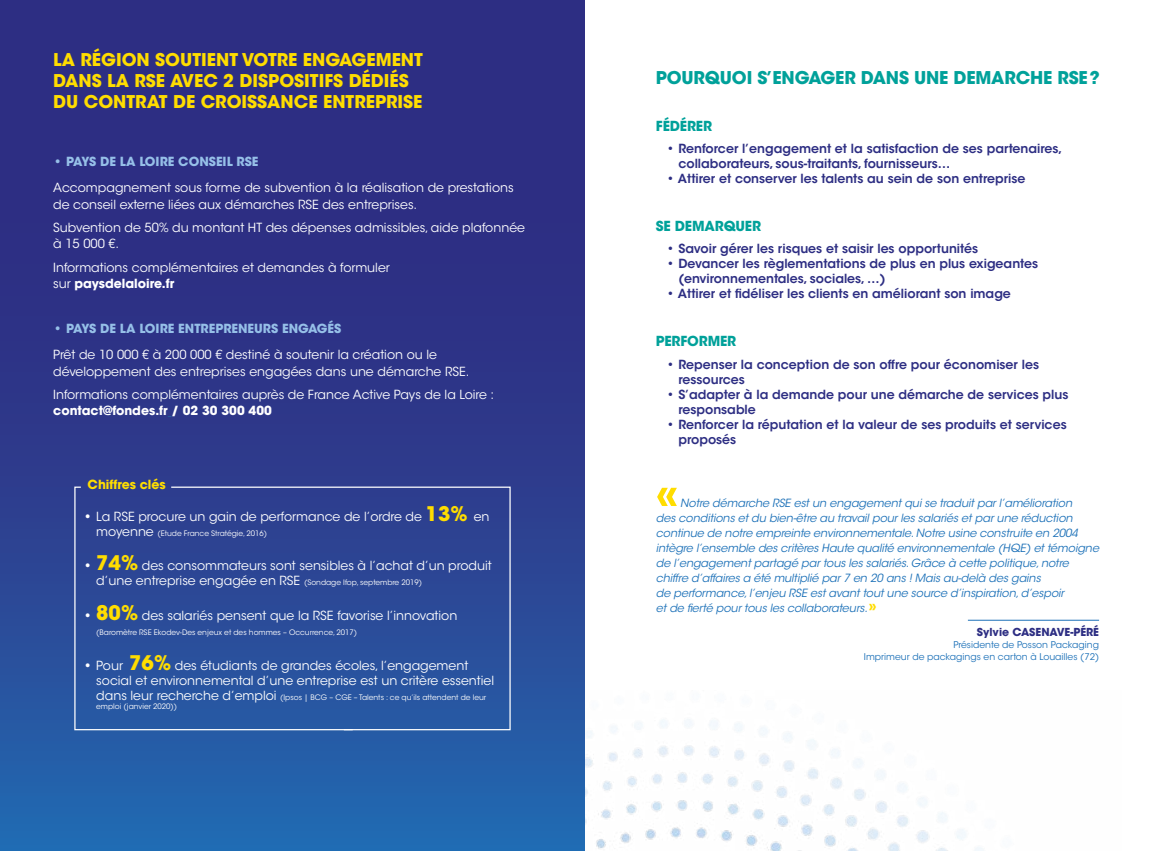
<style>
.page{position:relative;width:1170px;height:851px;background:#fff}
.page>*{position:absolute;margin:0;border:0;box-sizing:border-box;transform-origin:0 0}
.t1{font:700 50px "ITC Avant Garde Std";color:#fd0}
.t2{font:700 17.5px/21px "ITC Avant Garde Std";color:#fd0}
.t3{font:700 17.5px "ITC Avant Garde Std";letter-spacing:-.01em;color:#00a19a}
.t4{font:700 13.75px "ITC Avant Garde Std";letter-spacing:-.01em;color:#00a19a}
.t5{font:12.5px/16.2px "ITC Avant Garde Std";color:#fff}
.t6{font:600 12.5px/15px "ITC Avant Garde Std";color:#2d2e83}
.t7{font:700 12.5px "ITC Avant Garde Std";color:#96c0e8}
.t8{font:700 12.5px "ITC Avant Garde Std";color:#fff}
.t9{font:700 12.5px "ITC Avant Garde Std";color:#fd0}
.t10{font:italic 11.25px/15px "ITC Avant Garde Std";letter-spacing:-.01em;color:#1d71b8}
.t11{font:700 10.88px "ITC Avant Garde Std";color:#2d2e83}
.t12{font:9.25px/11.8px "ITC Avant Garde Std";color:#1d71b8;text-align:right}
.t13{font:7.5px/9px "ITC Avant Garde Std";color:#fff}
.s1{font-weight:700}
.s2{font-weight:700;font-size:20px;color:#fd0}
.s3{font-size:12.5px}
.s4{font-size:7.5px}
.s5{font-weight:700;font-style:normal;font-size:17.5px;color:#fd0}
</style>
<div class="page">
<img style="left:585px;top:719px;width:397px;height:131px">
<hr style="left:967px;top:619px;width:131px;height:1px;background:#1d71b8">
<div style="left:0;top:0;width:585px;height:850px;background:linear-gradient(to bottom,#302078,#275fa8)"></div>
<svg style="left:74px;top:486px;width:96px;height:244px;background:#2e4d99"></svg>
<svg style="left:170px;top:486px;width:341px;height:244px;background:#2d4c99"></svg>
<h2 class="t2" style="left:53px;top:49px;width:371px">LA RÉGION SOUTIENT VOTRE ENGAGEMENT<br>DANS LA RSE AVEC 2 DISPOSITIFS DÉDIÉS<br>DU CONTRAT DE CROISSANCE ENTREPRISE</h2>
<p class="t7" style="left:53px;top:153px;width:207px">• PAYS DE LA LOIRE CONSEIL RSE</p>
<p class="t5" style="left:53px;top:180px;width:462px">Accompagnement sous forme de subvention à la réalisation de prestations de conseil externe liées aux démarches RSE des entreprises.</p>
<p class="t5" style="left:53px;top:219px;width:473px">Subvention de 50% du montant HT des dépenses admissibles, aide plafonnée à 15 000 €.</p>
<p class="t5" style="left:53px;top:259px;width:338px">Informations complémentaires et demandes à formuler sur <span class="s1">paysdelaloire.fr</span></p>
<p class="t7" style="left:53px;top:320px;width:290px">• PAYS DE LA LOIRE ENTREPRENEURS ENGAGÉS</p>
<p class="t5" style="left:53px;top:347px;width:418px">Prêt de 10 000 € à 200 000 € destiné à soutenir la création ou le développement des entreprises engagées dans une démarche RSE.</p>
<p class="t5" style="left:53px;top:386px;width:442px">Informations complémentaires auprès de France Active Pays de la Loire :</p>
<p class="t8" style="left:53px;top:402px;width:220px">contact@fondes.fr / 02 30 300 400</p>
<p class="t9" style="left:88px;top:476px;width:80px">Chiffres clés</p>
<p class="t5" style="left:83px;top:508px;width:408px"><span class="s1">•</span> La RSE procure un gain de performance de l’ordre de <span class="s2">13%</span> en</p>
<p class="t13" style="left:96px;top:528px;width:172px"><span class="s3">moyenne</span> (Etude France Stratégie, 2016)</p>
<p class="t5" style="left:96px;top:558px;width:397px;line-height:15px;text-indent:-13px"><span class="s1">•</span> <span class="s2">74%</span> des consommateurs sont sensibles à l’achat d’un produit d’une entreprise engagée en RSE <span class="s4">(Sondage Ifop, septembre 2019)</span></p>
<p class="t5" style="left:83px;top:607px;width:376px"><span class="s1">•</span> <span class="s2">80%</span> des salariés pensent que la RSE favorise l’innovation</p>
<p class="t13" style="left:96px;top:627px;width:262px">(Baromètre RSE Ekodev-Des enjeux et des hommes – Occurrence, 2017)</p>
<p class="t5" style="left:96px;top:657px;width:399px;line-height:15px;text-indent:-13px"><span class="s1">•</span> Pour <span class="s2">76%</span> des étudiants de grandes écoles, l’engagement social et environnemental d’une entreprise est un critère essentiel</p>
<p class="t13" style="left:96px;top:692px;width:391px"><span class="s3">dans leur recherche d’emploi</span> (Ipsos | BCG – CGE – Talents : ce qu’ils attendent de leur emploi (janvier 2020))</p>
<h2 class="t3" style="left:656px;top:66px;width:445px">POURQUOI S’ENGAGER DANS UNE DEMARCHE RSE?</h2>
<p class="t4" style="left:656px;top:117px;width:58px">FÉDÉRER</p>
<p class="t6" style="left:678px;top:141px;width:385px;text-indent:-12px">• Renforcer l’engagement et la satisfaction de ses partenaires, collaborateurs, sous-traitants, fournisseurs…</p>
<p class="t6" style="left:666px;top:171px;width:360px">• Attirer et conserver les talents au sein de son entreprise</p>
<p class="t4" style="left:656px;top:217px;width:107px">SE DEMARQUER</p>
<p class="t6" style="left:666px;top:241px;width:313px">• Savoir gérer les risques et saisir les opportunités</p>
<p class="t6" style="left:678px;top:256px;width:361px;text-indent:-12px">• Devancer les règlementations de plus en plus exigeantes (environnementales, sociales, …)</p>
<p class="t6" style="left:666px;top:286px;width:346px">• Attirer et fidéliser les clients en améliorant son image</p>
<p class="t4" style="left:656px;top:332px;width:82px">PERFORMER</p>
<p class="t6" style="left:678px;top:356px;width:362px;text-indent:-12px">• Repenser la conception de son offre pour économiser les ressources</p>
<p class="t6" style="left:678px;top:386px;width:391px;text-indent:-12px">• S’adapter à la demande pour une démarche de services plus responsable</p>
<p class="t6" style="left:678px;top:416px;width:390px;text-indent:-12px">• Renforcer la réputation et la valeur de ses produits et services proposés</p>
<h1 class="t1" style="left:656px;top:460px;width:23px">«</h1>
<p class="t10" style="left:656px;top:496px;width:444px;text-indent:24px">Notre démarche RSE est un engagement qui se traduit par l’amélioration<br>des conditions et du bien-être au travail pour les salariés et par une réduction continue de notre empreinte environnementale. Notre usine construite en 2004 intègre l’ensemble des critères Haute qualité environnementale (HQE) et témoigne de l’engagement partagé par tous les salariés. Grâce à cette politique, notre chiffre d’affaires a été multiplié par 7 en 20 ans ! Mais au-delà des gains<br>de performance, l’enjeu RSE est avant tout une source d’inspiration, d’espoir<br>et de fierté pour tous les collaborateurs. <span class="s5">»</span></p>
<p class="t11" style="left:976px;top:624px;width:124px">Sylvie CASENAVE-PÉRÉ</p>
<p class="t12" style="left:863px;top:638px;width:237px">Présidente de Posson Packaging<br>Imprimeur de packagings en carton à Louailles (72)</p>
</div>
